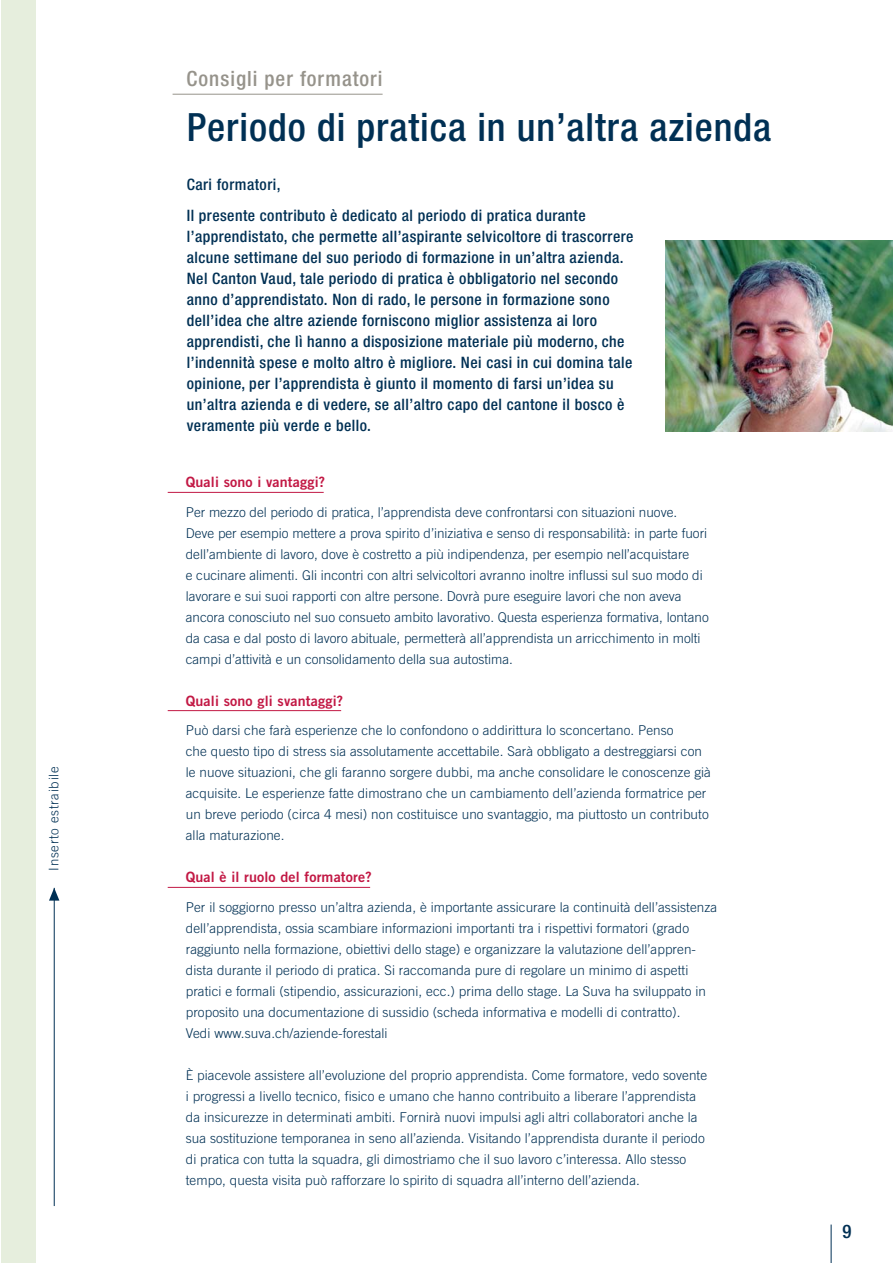
<style>
.page{position:relative;width:893px;height:1263px;background:#fff}
.page>*{position:absolute;margin:0;border:0;box-sizing:border-box;transform-origin:0 0}
.t1{font:500 condensed 39px "Helvetica Neue";letter-spacing:.025em;color:#003054}
.t2{font:500 condensed 21px "Helvetica Neue";letter-spacing:.05em;color:#96938b}
.t3{font:500 condensed 18.75px "Helvetica Neue";color:#003054}
.t4{font:500 condensed 15.75px/21px "Helvetica Neue";letter-spacing:.03em;color:#003054}
.t5{font:14.25px "Trade Gothic Bold Two";letter-spacing:.01em;color:#c21844}
.t6{font:300 13.5px/21px "Trade Gothic";letter-spacing:.005em;color:#003054}
.t7{font:300 13.2px "Trade Gothic";letter-spacing:.055em;color:#003054}
</style>
<div class="page">
<hr style="left:830px;top:1225px;width:1px;height:38px;background:#003054">
<hr style="left:172px;top:94px;width:210px;height:1px;background:#96938b">
<div style="left:1px;top:0;width:34px;height:1263px;background:#e6eedd"></div>
<hr style="left:54px;top:888px;width:1px;height:318px;background:#003054">
<svg style="left:49px;top:888px;width:10px;height:13px"></svg>
<hr style="left:168px;top:492px;width:156px;height:1px;background:#c21844">
<hr style="left:168px;top:887px;width:202px;height:1px;background:#c21844">
<hr style="left:168px;top:710px;width:173px;height:1px;background:#c21844">
<img style="left:665px;top:240px;width:227px;height:192px">
<p class="t7" style="left:49px;top:871px;width:106px;rotate:-90deg">Inserto estraibile</p>
<h2 class="t2" style="left:187px;top:71px;width:197px">Consigli per formatori</h2>
<h1 class="t1" style="left:187px;top:113px;width:586px">Periodo di pratica in un’altra azienda</h1>
<p class="t4" style="left:187px;top:170px;width:400px;line-height:31.5px">Cari formatori,<br>Il presente contributo è dedicato al periodo di pratica durante</p>
<p class="t4" style="left:187px;top:228px;width:448px">l’apprendistato, che permette all’aspirante selvicoltore di trascorrere alcune settimane del suo periodo di formazione in un’altra azienda.<br>Nel Canton Vaud, tale periodo di pratica è obbligatorio nel secondo anno d’apprendistato. Non di rado, le persone in formazione sono dell’idea che altre aziende forniscono miglior assistenza ai loro apprendisti, che lì hanno a disposizione materiale più moderno, che l’indennità spese e molto altro è migliore. Nei casi in cui domina tale opinione, per l’apprendista è giunto il momento di farsi un’idea su un’altra azienda e di vedere, se all’altro capo del cantone il bosco è veramente più verde e bello.</p>
<p class="t5" style="left:186px;top:477px;width:141px">Quali sono i vantaggi?</p>
<p class="t6" style="left:186px;top:503px;width:524px">Per mezzo del periodo di pratica, l’apprendista deve confrontarsi con situazioni nuove.<br>Deve per esempio mettere a prova spirito d’iniziativa e senso di responsabilità: in parte fuori dell’ambiente di lavoro, dove è costretto a più indipendenza, per esempio nell’acquistare<br>e cucinare alimenti. Gli incontri con altri selvicoltori avranno inoltre influssi sul suo modo di lavorare e sui suoi rapporti con altre persone. Dovrà pure eseguire lavori che non aveva ancora conosciuto nel suo consueto ambito lavorativo. Questa esperienza formativa, lontano da casa e dal posto di lavoro abituale, permetterà all’apprendista un arricchimento in molti campi d’attività e un consolidamento della sua autostima.</p>
<p class="t5" style="left:186px;top:696px;width:159px">Quali sono gli svantaggi?</p>
<p class="t6" style="left:186px;top:721px;width:526px">Può darsi che farà esperienze che lo confondono o addirittura lo sconcertano. Penso<br>che questo tipo di stress sia assolutamente accettabile. Sarà obbligato a destreggiarsi con le nuove situazioni, che gli faranno sorgere dubbi, ma anche consolidare le conoscenze già acquisite. Le esperienze fatte dimostrano che un cambiamento dell’azienda formatrice per un breve periodo (circa 4 mesi) non costituisce uno svantaggio, ma piuttosto un contributo alla maturazione.</p>
<p class="t5" style="left:186px;top:872px;width:187px">Qual è il ruolo del formatore?</p>
<p class="t6" style="left:186px;top:898px;width:533px">Per il soggiorno presso un’altra azienda, è importante assicurare la continuità dell’assistenza dell’apprendista, ossia scambiare informazioni importanti tra i rispettivi formatori (grado raggiunto nella formazione, obiettivi dello stage) e organizzare la valutazione dell’appren&shy;dista durante il periodo di pratica. Si raccomanda pure di regolare un minimo di aspetti pratici e formali (stipendio, assicurazioni, ecc.) prima dello stage. La Suva ha sviluppato in proposito una documentazione di sussidio (scheda informativa e modelli di contratto).<br>Vedi www.suva.ch/aziende-forestali</p>
<p class="t6" style="left:186px;top:1066px;width:523px">È piacevole assistere all’evoluzione del proprio apprendista. Come formatore, vedo sovente i progressi a livello tecnico, fisico e umano che hanno contribuito a liberare l’apprendista da insicurezze in determinati ambiti. Fornirà nuovi impulsi agli altri collaboratori anche la sua sostituzione temporanea in seno all’azienda. Visitando l’apprendista durante il periodo di pratica con tutta la squadra, gli dimostriamo che il suo lavoro c’interessa. Allo stesso tempo, questa visita può rafforzare lo spirito di squadra all’interno dell’azienda.</p>
<h3 class="t3" style="left:842px;top:1225px;width:10px">9</h3>
</div>
